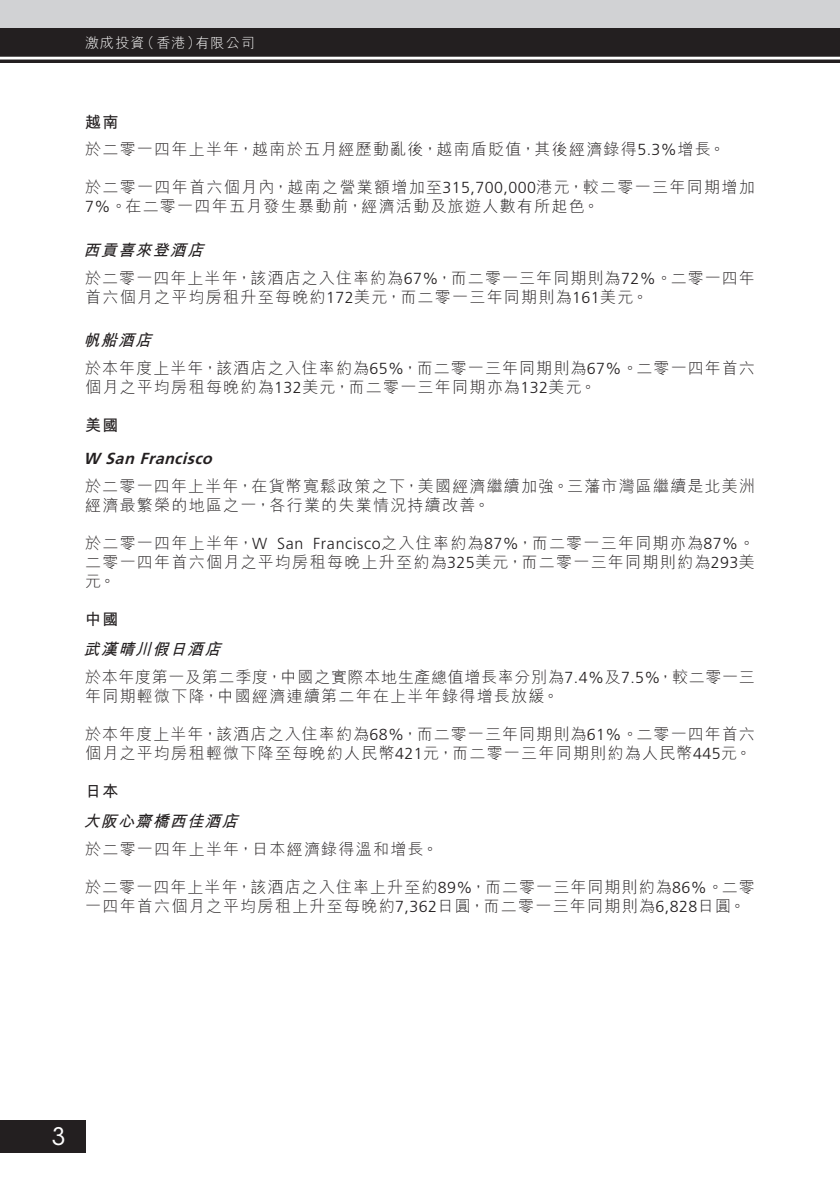
<style>
.page{position:relative;width:840px;height:1191px;background:#fff}
.page>*{position:absolute;margin:0;border:0;box-sizing:border-box;transform-origin:0 0}
.t1{font:24px "ITC Avant Garde Std";color:#fff}
.Body_Text{font:300 16px/19px "M Hei HK";letter-spacing:.08em;color:#231f20}
.Body_Text-2{font:300 16px/19px "M Hei HK";letter-spacing:.04em;color:#231f20}
.Heading_3{font:italic 700 16px "M Hei HK";color:#231f20}
.Heading_3-2{font:italic 700 16px "Frutiger LT Std";color:#231f20}
.Heading_2{font:700 16px "M Hei HK";letter-spacing:.08em;color:#231f20}
.Body_Text-3{font:300 16px "Frutiger LT Std";color:#231f20}
.t2{font:300 14px "M Hei HK";letter-spacing:.08em;color:#fff}
.s1{font-family:"Frutiger LT Std"}
</style>
<div class="page">
<div style="left:0;top:0;width:839px;height:42px;background:#d1d2d4"></div>
<div style="left:0;top:28px;width:839px;height:34px;background:#231f20"></div>
<hr style="left:0;top:57px;width:839px;height:2px;background:#fff">
<div style="left:0;top:1120px;width:85px;height:32px;background:#231f20"></div>
<p class="t2" style="left:141px;top:36px;width:61px">（香港）</p>
<p class="t2" style="left:85px;top:36px;width:61px">激成投資</p>
<p class="t2" style="left:195px;top:36px;width:61px">有限公司</p>
<p class="Heading_2" style="left:85px;top:110px;width:35px">越南</p>
<p class="Body_Text" style="left:85px;top:140px;width:641px">於二零一四年上半年，越南於五月經歷動亂後，越南盾貶值，其後經濟錄得<span class="s1">5.3%</span>增長。</p>
<p class="Body_Text" style="left:85px;top:178px;width:670px">於二零一四年首六個月內，越南之營業額增加至<span class="s1">315,700,000</span>港元，較二零一三年同期增加<br><span class="s1">7%</span>。在二零一四年五月發生暴動前，經濟活動及旅遊人數有所起色。</p>
<p class="Heading_3" style="left:83px;top:239px;width:126px">西貢喜來登酒店</p>
<p class="Body_Text" style="left:85px;top:268px;width:671px">於二零一四年上半年，該酒店之入住率約為<span class="s1">67%</span>，而二零一三年同期則為<span class="s1">72%</span>。二零一四年首六個月之平均房租升至每晚約<span class="s1">172</span>美元，而二零一三年同期則為<span class="s1">161</span>美元。</p>
<p class="Heading_3" style="left:83px;top:329px;width:75px">帆船酒店</p>
<p class="Body_Text" style="left:85px;top:358px;width:671px">於本年度上半年，該酒店之入住率約為<span class="s1">65%</span>，而二零一三年同期則為<span class="s1">67%</span>。二零一四年首六個月之平均房租每晚約為<span class="s1">132</span>美元，而二零一三年同期亦為<span class="s1">132</span>美元。</p>
<p class="Heading_2" style="left:85px;top:413px;width:35px">美國</p>
<p class="Heading_3-2" style="left:83px;top:449px;width:135px">W San Francisco</p>
<p class="Body_Text" style="left:85px;top:476px;width:671px">於二零一四年上半年，在貨幣寬鬆政策之下，美國經濟繼續加強。三藩市灣區繼續是北美洲經濟最繁榮的地區之一，各行業的失業情況持續改善。</p>
<p class="Body_Text" style="left:313px;top:533px;width:443px"><span class="s1">Francisco</span>之入住率約為<span class="s1">87%</span>，而二零一三年同期亦為<span class="s1">87%</span>。</p>
<p class="Body_Text" style="left:85px;top:533px;width:671px">於二零一四年上半年，<span class="s1">W<br></span>二零一四年首六個月之平均房租每晚上升至約為<span class="s1">325</span>美元，而二零一三年同期則約為<span class="s1">293</span>美元。</p>
<p class="Heading_2" style="left:85px;top:607px;width:35px">中國</p>
<p class="Heading_3" style="left:83px;top:638px;width:144px">武漢晴川假日酒店</p>
<p class="Body_Text-2" style="left:85px;top:667px;width:671px">於本年度第一及第二季度，中國之實際本地生產總值增長率分別為<span class="s1">7.4%</span>及<span class="s1">7.5%</span>，較二零一三年同期輕微下降，中國經濟連續第二年在上半年錄得增長放緩。</p>
<p class="Body_Text" style="left:85px;top:724px;width:671px">於本年度上半年，該酒店之入住率約為<span class="s1">68%</span>，而二零一三年同期則為<span class="s1">61%</span>。二零一四年首六個月之平均房租輕微下降至每晚約人民幣<span class="s1">421</span>元，而二零一三年同期則約為人民幣<span class="s1">445</span>元。</p>
<p class="Heading_2" style="left:85px;top:779px;width:35px">日本</p>
<p class="Heading_3" style="left:83px;top:809px;width:161px">大阪心齋橋西佳酒店</p>
<p class="Body_Text" style="left:85px;top:839px;width:354px">於二零一四年上半年，日本經濟錄得溫和增長。</p>
<p class="Body_Text" style="left:85px;top:877px;width:671px">於二零一四年上半年，該酒店之入住率上升至約<span class="s1">89%</span>，而二零一三年同期則約為<span class="s1">86%</span>。二零一四年首六個月之平均房租上升至每晚約<span class="s1">7,362</span>日圓，而二零一三年同期則為<span class="s1">6,828</span>日圓。</p>
<p class="Body_Text-3" style="left:277px;top:534px;width:28px">San</p>
<h1 class="t1" style="left:52px;top:1121px;width:15px">3</h1>
</div>
